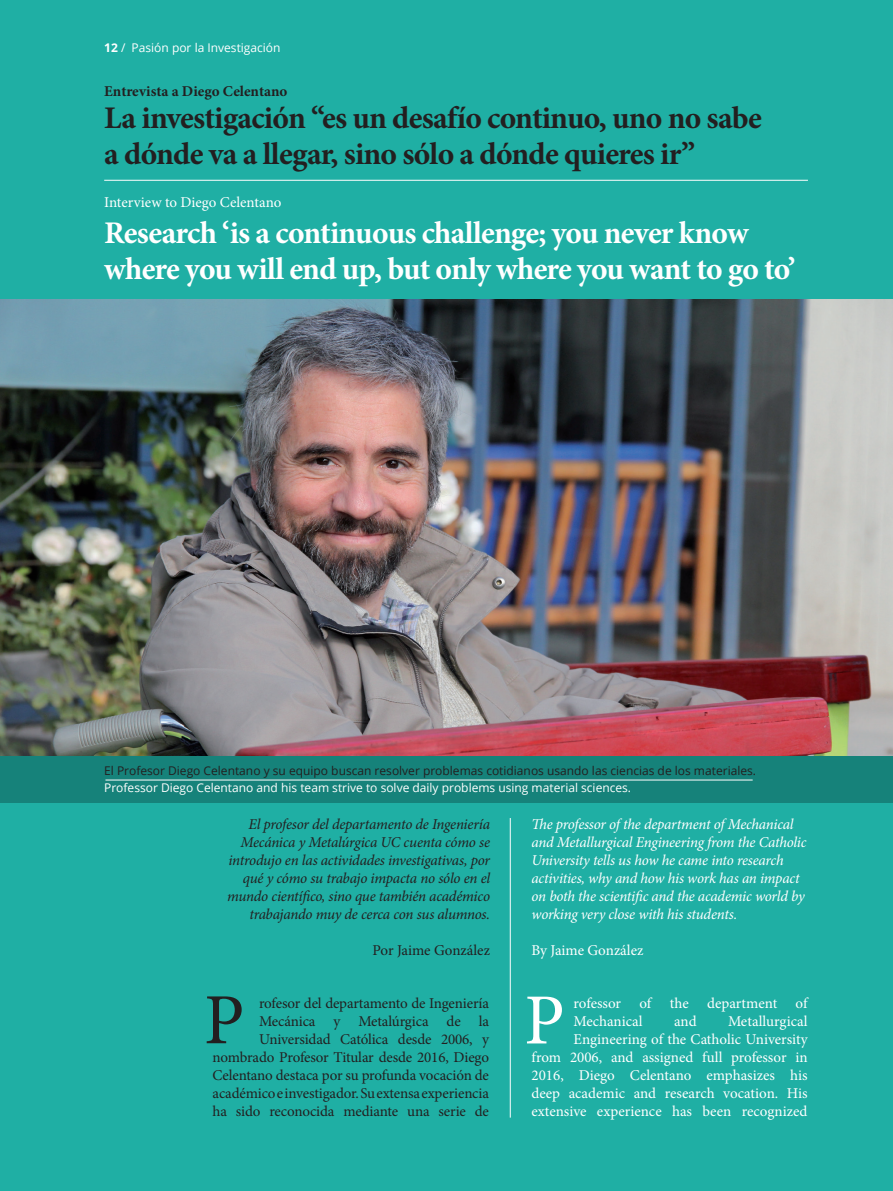
<style>
.page{position:relative;width:893px;height:1191px;background:#1fafa4}
.page>*{position:absolute;margin:0;border:0;box-sizing:border-box;transform-origin:0 0}
.t1{font:72px "Minion Pro";color:#231f20}
.t2{font:72px "Minion Pro";color:#fff}
.t3{font:700 31.5px/36px "Minion Pro";letter-spacing:-.03em;color:#fff}
.t4{font:700 31.5px/36px "Minion Pro";letter-spacing:-.025em;color:#231f20}
.t5{font:15px/18px "Minion Pro";color:#fff}
.t6{font:15px/18px "Minion Pro";letter-spacing:-.01em;color:#231f20;text-align:right}
.t7{font:italic 15px/18px "Minion Pro";letter-spacing:-.02em;color:#fff}
.t8{font:italic 15px/18px "Minion Pro";letter-spacing:-.015em;color:#231f20;text-align:right}
.t9{font:700 15px "Minion Pro";color:#231f20}
.t10{font:12px "Open Sans";color:#fff}
.t11{font:12px "Open Sans";color:#231f20}
.s1{font-weight:700}
</style>
<div class="page">
<div style="left:0;top:743px;width:893px;height:59px;background:#16827a"></div>
<img style="left:0;top:299px;width:893px;height:456px">
<hr style="left:510px;top:818px;width:1px;height:299px;background:#fff">
<hr style="left:105px;top:779px;width:648px;height:1px;background:#fff">
<hr style="left:104px;top:180px;width:704px;height:1px;background:#fff">
<p class="t10" style="left:104px;top:39px;width:178px"><span class="s1">12</span> / Pasión por la Investigación</p>
<p class="t9" style="left:104px;top:81px;width:185px">Entrevista a Diego Celentano</p>
<h2 class="t4" style="left:104px;top:99px;width:659px">La investigación “es un desafío continuo, uno no sabe a dónde va a llegar, sino sólo a dónde quieres ir”</h2>
<p class="t5" style="left:104px;top:193px;width:179px">Interview to Diego Celentano</p>
<h2 class="t3" style="left:104px;top:215px;width:693px">Research ‘is a continuous challenge; you never know where you will end up, but only where you want to go to’</h2>
<p class="t11" style="left:104px;top:762px;width:653px">El Profesor Diego Celentano y su equipo buscan resolver problemas cotidianos usando las ciencias de los materiales.</p>
<p class="t10" style="left:104px;top:780px;width:528px">Professor Diego Celentano and his team strive to solve daily problems using material sciences.</p>
<p class="t8" style="left:227px;top:815px;width:264px">El profesor del departamento de Ingeniería Mecánica y Metalúrgica UC cuenta cómo se introdujo en las actividades investigativas, por qué y cómo su trabajo impacta no sólo en el mundo científico, sino que también académico trabajando muy de cerca con sus alumnos.</p>
<p class="t6" style="left:373px;top:941px;width:119px">Por Jaime González</p>
<p class="t7" style="left:531px;top:815px;width:277px">The professor of the department of Mechanical and Metallurgical Engineering from the Catholic University tells us how he came into research activities, why and how his work has an impact on both the scientific and the academic world by working very close with his students.</p>
<p class="t5" style="left:531px;top:941px;width:114px">By Jaime González</p>
<h1 class="t1" style="left:204px;top:972px;width:42px">P</h1>
<h1 class="t2" style="left:524px;top:972px;width:42px">P</h1>
<p class="t6" style="left:213px;top:994px;width:278px">rofesor del departamento de Ingeniería Mecánica y Metalúrgica de la Universidad Católica desde 2006, y nombrado Profesor Titular desde 2016, Diego Celentano destaca por su profunda vocación de académico e investigador. Su extensa experiencia ha sido reconocida mediante una serie de</p>
<p class="t5" style="left:573px;top:994px;width:235px">rofessor of the department of<br>Mechanical</p>
<p class="t5" style="left:531px;top:1012px;width:278px;text-align:right">Metallurgical<br>Engineering of the Catholic University<br>from 2006, and assigned full professor in 2016, Diego Celentano emphasizes his deep academic and research vocation. His extensive experience has been recognized</p>
<p class="t5" style="left:674px;top:1012px;width:24px">and</p>
</div>
